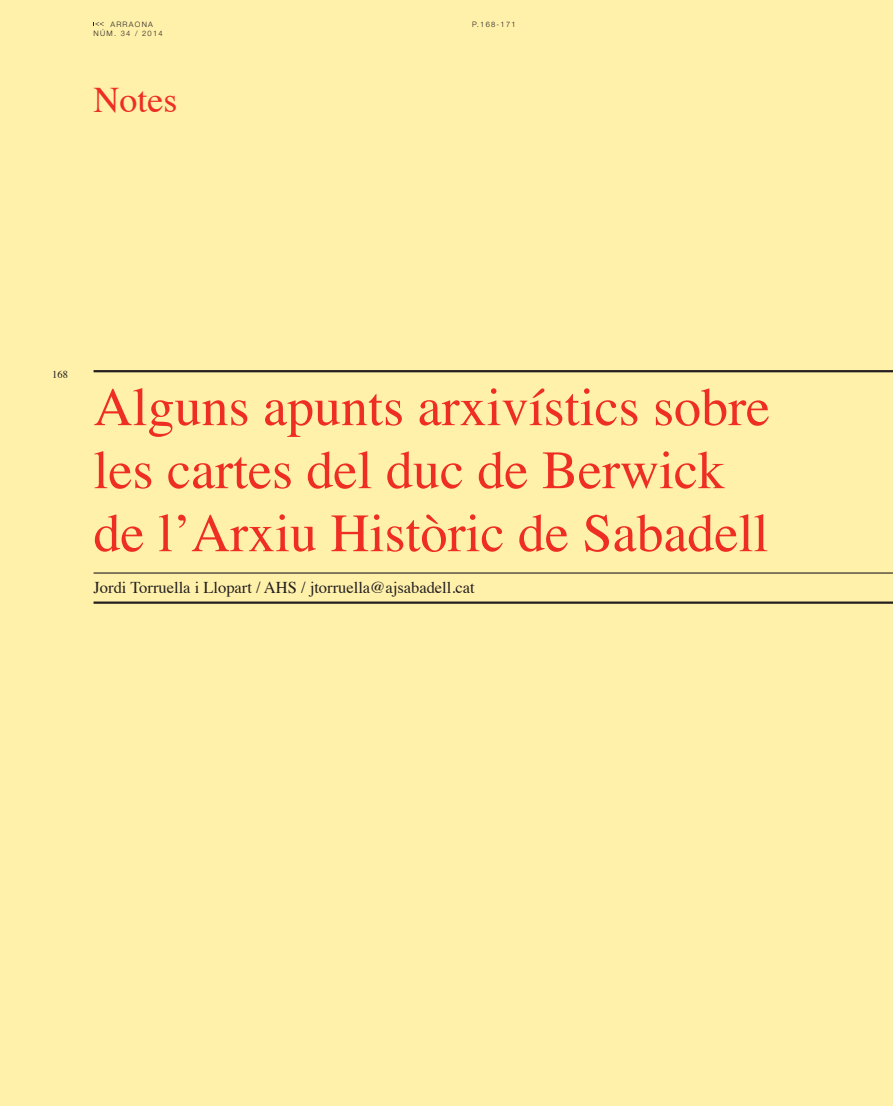
<style>
.page{position:relative;width:893px;height:1106px;background:#fff0aa}
.page>*{position:absolute;margin:0;border:0;box-sizing:border-box;transform-origin:0 0}
.TITULAR{font:54px "Times";color:#ee2e22}
.t1{font:36px "Times";color:#ee2e22}
.t2{font:16.5px "Times";color:#231f20}
.t3{font:10.5px "Times";color:#231f20}
.t4{font:300 7.5px/9px "Helvetica Neue LT Std";letter-spacing:.17em;color:#231f20}
</style>
<div class="page">
<svg style="left:95px;top:22px;width:9px;height:4px"></svg>
<hr style="left:94px;top:370px;width:799px;height:2px;background:#231f20">
<hr style="left:94px;top:601px;width:799px;height:3px;background:#231f20">
<hr style="left:94px;top:572px;width:799px;height:1px;background:#231f20">
<p class="t4" style="left:94px;top:19px;width:71px;text-indent:17px">ARRAONA<br>NÚM. 34 / 2014</p>
<p class="t1" style="left:94px;top:66px;width:85px">Notes</p>
<p class="t4" style="left:472px;top:19px;width:45px">P.168-171</p>
<p class="t3" style="left:52px;top:364px;width:17px">168</p>
<p class="TITULAR" style="left:94px;top:356px;width:678px">Alguns apunts arxivístics sobre</p>
<p class="TITULAR" style="left:94px;top:419px;width:633px">les cartes del duc de Berwick</p>
<p class="TITULAR" style="left:94px;top:482px;width:676px">de l’Arxiu Històric de Sabadell</p>
<p class="t2" style="left:94px;top:572px;width:383px">Jordi Torruella i Llopart / AHS / jtorruella@ajsabadell.cat</p>
</div>
